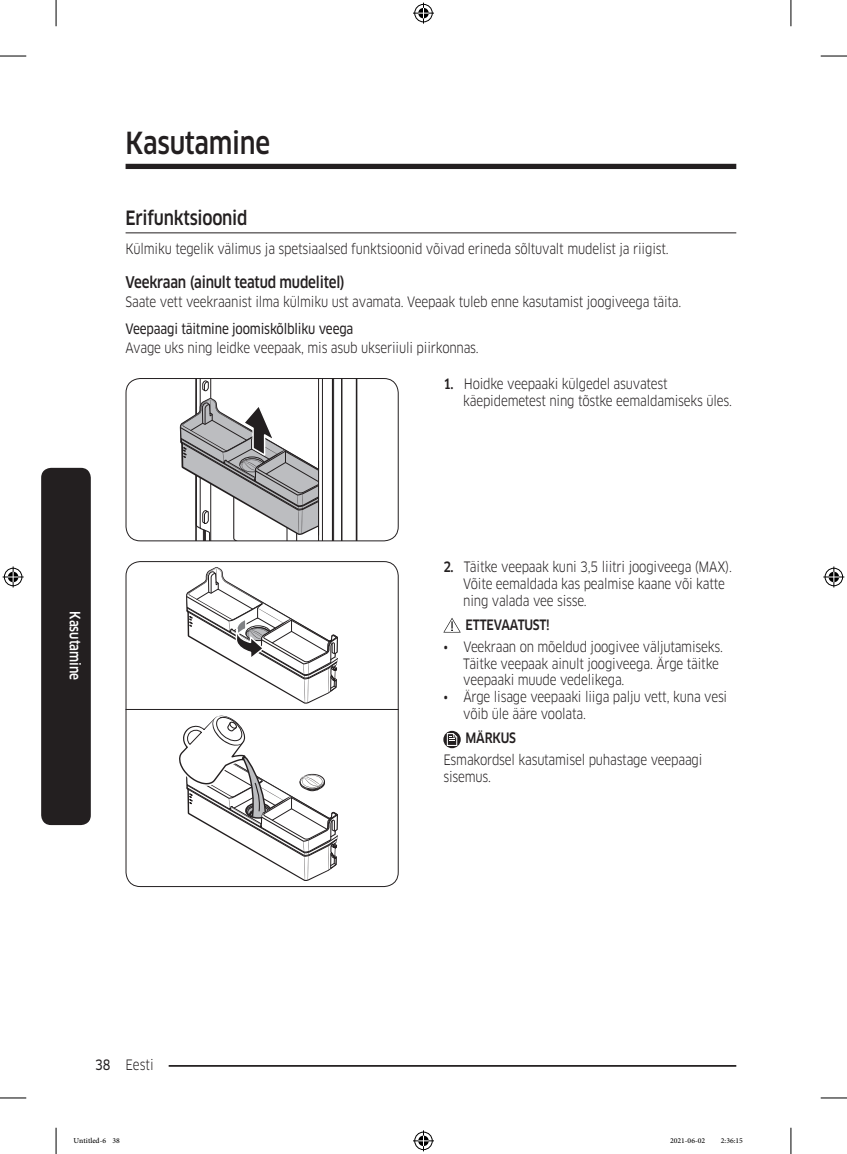
<style>
.page{position:relative;width:847px;height:1154px;background:#fff}
.page>*{position:absolute;margin:0;border:0;box-sizing:border-box;transform-origin:0 0}
.t1{font:500 29.75px "Samsung Clan Pro";letter-spacing:-.01em;color:#231f20;scale:.85 1}
.t2{font:500 19.25px "Samsung Clan Pro";letter-spacing:-.015em;color:#231f20;scale:.85 1}
.t3{font:500 15.75px "Samsung Clan Pro";letter-spacing:-.015em;color:#231f20;scale:.85 1}
.t4{font:14px/16.8px "Samsung Clan Pro";letter-spacing:-.015em;color:#231f20;scale:.85 1}
.t5{font:14px "Samsung Clan Pro News";letter-spacing:-.015em;color:#231f20;scale:.85 1}
.DL_DT_Icon{font:500 14px "Samsung Clan Pro";letter-spacing:-.015em;color:#231f20;scale:.85 1}
.Sidebar{font:500 14px "Samsung Clan Pro";color:#fff;scale:.85 1}
.t6{font:10.5px "Adobe Arabic";color:#000}
.s1{font-weight:500}
.s2{font-family:"Samsung Clan Pro News"}
</style>
<div class="page">
<div style="left:125px;top:164px;width:611px;height:5px;background:#231f20"></div>
<hr style="left:125px;top:1065px;width:611px;height:2px;background:#231f20">
<div style="left:111px;top:1055px;width:58px;height:17px;background:#fff"></div>
<div style="left:41px;top:468px;width:50px;height:357px;background:#231f20;border-radius:10px"></div>
<hr style="left:125px;top:232px;width:611px;height:1px;background:#231f20">
<svg style="left:179px;top:380px;width:178px;height:159px"></svg>
<div style="left:125px;top:378px;width:273px;height:163px;border:1px solid #231f20;border-radius:14px"></div>
<hr style="left:125px;top:709px;width:273px;height:1px;background:#231f20">
<svg style="left:179px;top:567px;width:159px;height:314px"></svg>
<div style="left:125px;top:561px;width:273px;height:326px;border:1px solid #231f20;border-radius:14px"></div>
<svg style="left:443px;top:618px;width:17px;height:14px"></svg>
<svg style="left:443px;top:731px;width:17px;height:17px"></svg>
<svg style="left:446px;top:733px;width:11px;height:13px"></svg>
<svg style="left:0;top:56px;width:26px;height:1px"></svg>
<svg style="left:820px;top:56px;width:26px;height:1px"></svg>
<svg style="left:0;top:1097px;width:26px;height:1px"></svg>
<svg style="left:820px;top:1097px;width:26px;height:1px"></svg>
<svg style="left:56px;top:0;width:1px;height:26px"></svg>
<svg style="left:56px;top:1128px;width:1px;height:26px"></svg>
<svg style="left:790px;top:0;width:1px;height:26px"></svg>
<svg style="left:790px;top:1128px;width:1px;height:26px"></svg>
<svg style="left:413px;top:3px;width:21px;height:21px"></svg>
<svg style="left:413px;top:1130px;width:21px;height:21px"></svg>
<svg style="left:3px;top:566px;width:21px;height:21px"></svg>
<svg style="left:823px;top:566px;width:21px;height:21px"></svg>
<h1 class="t1" style="left:125px;top:125px;width:172px">Kasutamine</h1>
<h2 class="t2" style="left:125px;top:207px;width:145px">Erifunktsioonid</h2>
<p class="t4" style="left:125px;top:241px;width:640px">Külmiku tegelik välimus ja spetsiaalsed funktsioonid võivad erineda sõltuvalt mudelist ja riigist.</p>
<h3 class="t3" style="left:125px;top:273px;width:259px">Veekraan (ainult teatud mudelitel)</h3>
<p class="t4" style="left:125px;top:294px;width:655px">Saate vett veekraanist ilma külmiku ust avamata. Veepaak tuleb enne kasutamist joogiveega täita.</p>
<h4 class="t5" style="left:125px;top:321px;width:269px">Veepaagi täitmine joomiskõlbliku veega</h4>
<p class="t4" style="left:125px;top:340px;width:417px">Avage uks ning leidke veepaak, mis asub ukseriiuli piirkonnas.</p>
<p class="t4" style="left:463px;top:375px;width:317px;text-indent:-20px"><span class="s1">1.</span> Hoidke veepaaki külgedel asuvatest käepidemetest ning tõstke eemaldamiseks üles.</p>
<p class="Sidebar" style="left:83px;top:611px;width:83px;rotate:90deg">Kasutamine</p>
<p class="t4" style="left:463px;top:559px;width:317px;text-indent:-20px"><span class="s1">2.</span> Täitke veepaak kuni 3,5 liitri joogiveega (MAX).<br>Võite eemaldada kas pealmise kaane või katte ning valada vee sisse.</p>
<p class="DL_DT_Icon" style="left:465px;top:617px;width:101px">ETTEVAATUST!</p>
<p class="t4" style="left:463px;top:638px;width:307px;text-indent:-20px">• Veekraan on mõeldud joogivee väljutamiseks.<br>Täitke veepaak ainult joogiveega. Ärge täitke veepaaki muude vedelikega.</p>
<p class="t4" style="left:463px;top:689px;width:312px;text-indent:-20px">• Ärge lisage veepaaki liiga palju vett, kuna vesi võib üle ääre voolata.</p>
<p class="DL_DT_Icon" style="left:465px;top:730px;width:61px">MÄRKUS</p>
<p class="t4" style="left:443px;top:751px;width:306px">Esmakordsel kasutamisel puhastage veepaagi sisemus.</p>
<p class="t4" style="left:95px;top:1056px;width:70px"><span class="s2">38</span> Eesti</p>
<p class="t6" style="left:74px;top:1133px;width:48px">Untitled-6 38</p>
<p class="t6" style="left:669px;top:1133px;width:37px">2021-06-02</p>
<p class="t6" style="left:720px;top:1133px;width:24px">2:36:15</p>
</div>
